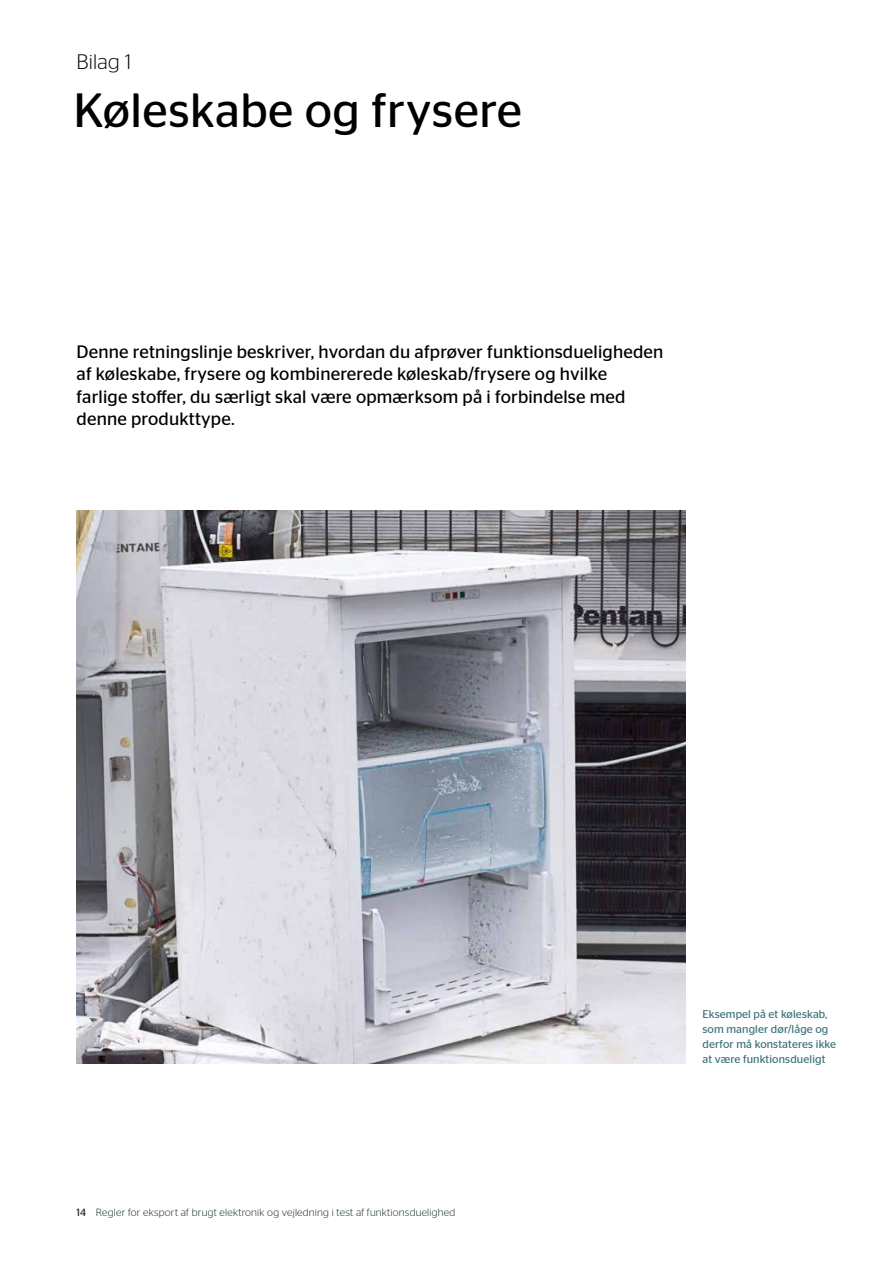
<style>
.page{position:relative;width:893px;height:1263px;background:#fff}
.page>*{position:absolute;margin:0;border:0;box-sizing:border-box;transform-origin:0 0}
.t1{font:48px "Stag Sans";letter-spacing:.01em;color:#000}
.t2{font:300 21px "Stag Sans";letter-spacing:.01em;color:#000}
.t3{font:18px/22.5px "Stag Sans";letter-spacing:.01em;color:#000}
.t4{font:11.25px/15px "Stag Sans";letter-spacing:.01em;color:#3b7175}
.t5{font:300 10.5px "Stag Sans";letter-spacing:.02em;color:#0d2a1b}
.s1{font-weight:400}
</style>
<div class="page">
<img style="left:77px;top:510px;width:608px;height:553px">
<p class="t2" style="left:77px;top:50px;width:56px">Bilag 1</p>
<h1 class="t1" style="left:73px;top:83px;width:450px">Køleskabe og frysere</h1>
<p class="t3" style="left:77px;top:340px;width:588px">Denne retningslinje beskriver, hvordan du afprøver funktionsdueligheden af køleskabe, frysere og kombinererede køleskab/frysere og hvilke<br>farlige stoffer, du særligt skal være opmærksom på i forbindelse med denne produkttype.</p>
<p class="t5" style="left:77px;top:1206px;width:380px"><span class="s1">14</span> Regler for eksport af brugt elektronik og vejledning i test af funktionsduelighed</p>
<p class="t4" style="left:702px;top:1006px;width:135px">Eksempel på et køleskab, som mangler dør/låge og derfor må konstateres ikke at være funktionsdueligt</p>
</div>
